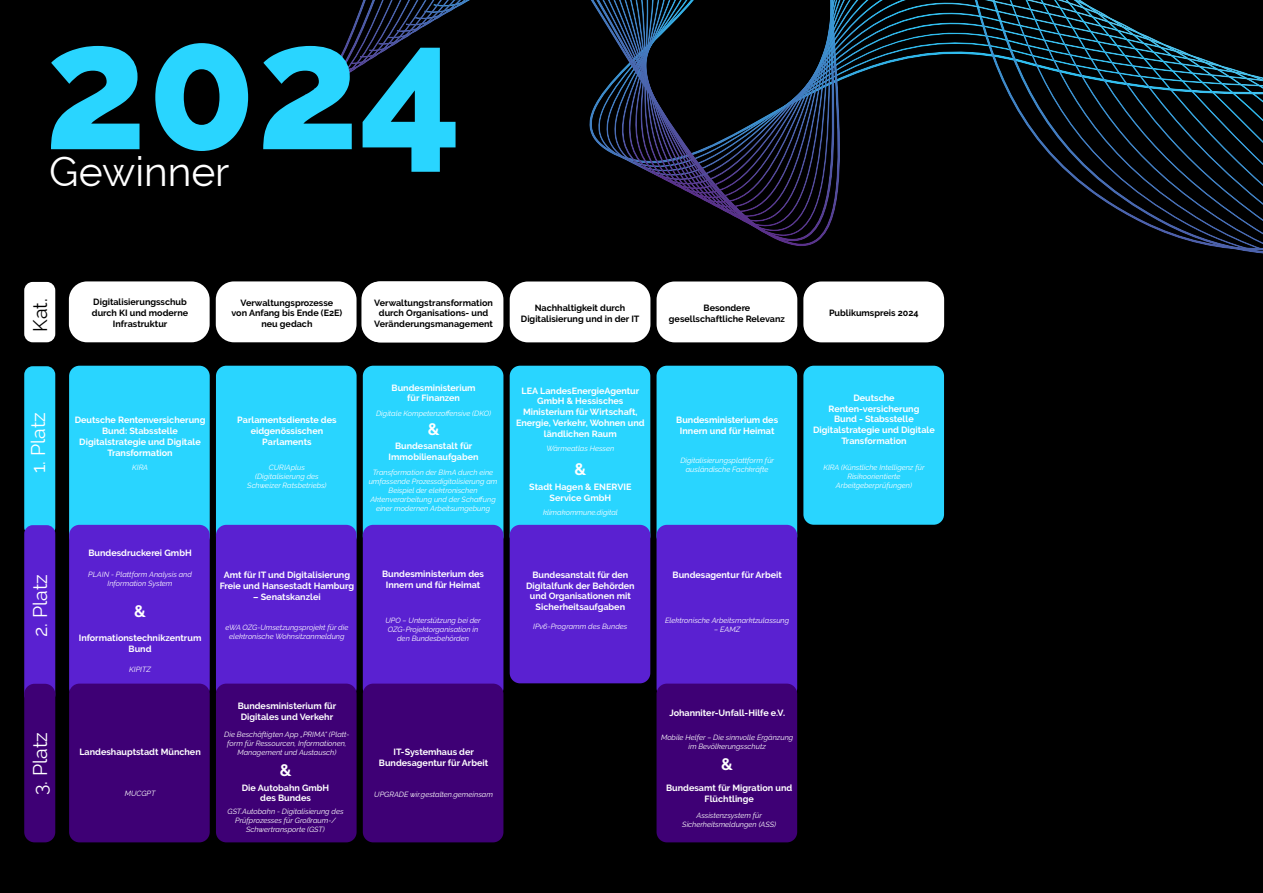
<style>
.page{position:relative;width:1263px;height:893px;background:#000}
.page>*{position:absolute;margin:0;border:0;box-sizing:border-box;transform-origin:0 0}
.t1{font:800 177.75px "Raleway";color:#29d5ff}
.t2{font:40.8px "Raleway";color:#fff}
.t3{font:19.5px "Raleway";color:#fff}
.t4{font:19.5px "Raleway";color:#000}
.t5{font:700 16.5px "Raleway";color:#fff}
.t6{font:700 9px/10.8px "Raleway";color:#fff;text-align:center}
.t7{font:700 9px/10.8px "Raleway";color:#000;text-align:center}
.t8{font:italic 7.5px/9px "Raleway";color:#fff;text-align:center}
</style>
<div class="page">
<div style="left:69px;top:281px;width:141px;height:61px;background:#fff;border-radius:18px"></div>
<div style="left:216px;top:281px;width:140px;height:61px;background:#fff;border-radius:18px"></div>
<div style="left:363px;top:281px;width:140px;height:61px;background:#fff;border-radius:18px"></div>
<div style="left:510px;top:281px;width:140px;height:61px;background:#fff;border-radius:18px"></div>
<div style="left:656px;top:281px;width:141px;height:61px;background:#fff;border-radius:18px"></div>
<div style="left:803px;top:281px;width:141px;height:61px;background:#fff;border-radius:18px"></div>
<div style="left:69px;top:366px;width:141px;height:180px;background:#29d5ff;border-radius:10px"></div>
<div style="left:69px;top:525px;width:141px;height:173px;background:#5a21d1;border-radius:10px"></div>
<div style="left:69px;top:684px;width:141px;height:158px;background:#3e0075;border-radius:10px"></div>
<div style="left:216px;top:366px;width:141px;height:180px;background:#29d5ff;border-radius:10px"></div>
<div style="left:216px;top:525px;width:141px;height:173px;background:#5a21d1;border-radius:10px"></div>
<div style="left:216px;top:684px;width:141px;height:158px;background:#3e0075;border-radius:10px"></div>
<div style="left:363px;top:366px;width:140px;height:180px;background:#29d5ff;border-radius:10px"></div>
<div style="left:363px;top:525px;width:140px;height:173px;background:#5a21d1;border-radius:10px"></div>
<div style="left:363px;top:684px;width:140px;height:158px;background:#3e0075;border-radius:10px"></div>
<div style="left:510px;top:366px;width:140px;height:180px;background:#29d5ff;border-radius:10px"></div>
<div style="left:510px;top:525px;width:140px;height:158px;background:#5a21d1;border-radius:10px"></div>
<div style="left:656px;top:366px;width:141px;height:180px;background:#29d5ff;border-radius:10px"></div>
<div style="left:656px;top:525px;width:141px;height:173px;background:#5a21d1;border-radius:10px"></div>
<div style="left:656px;top:684px;width:141px;height:158px;background:#3e0075;border-radius:10px"></div>
<div style="left:803px;top:366px;width:141px;height:159px;background:#29d5ff;border-radius:10px"></div>
<div style="left:24px;top:366px;width:31px;height:170px;background:#29d5ff;border-radius:9px"></div>
<div style="left:24px;top:282px;width:31px;height:60px;background:#fff;border-radius:9px"></div>
<div style="left:24px;top:525px;width:31px;height:178px;background:#5a21d1;border-radius:9px"></div>
<div style="left:24px;top:684px;width:31px;height:158px;background:#3e0075;border-radius:10px"></div>
<svg style="left:323px;top:0;width:940px;height:251px"></svg>
<svg style="left:387px;top:0;width:876px;height:214px"></svg>
<h1 class="t1" style="left:44px;top:19px;width:420px">2024</h1>
<h2 class="t2" style="left:49px;top:156px;width:182px">Gewinner</h2>
<h3 class="t4" style="left:33px;top:332px;width:35px;rotate:-90deg">Kat.</h3>
<h3 class="t3" style="left:31px;top:473px;width:62px;rotate:-90deg">1. Platz</h3>
<h3 class="t3" style="left:33px;top:637px;width:64px;rotate:-90deg">2. Platz</h3>
<h3 class="t3" style="left:33px;top:795px;width:64px;rotate:-90deg">3. Platz</h3>
<p class="t7" style="left:92px;top:297px;width:98px">Digitalisierungsschub durch KI und moderne<br>Infrastruktur</p>
<p class="t7" style="left:231px;top:297px;width:112px">Verwaltungsprozesse<br>von Anfang bis Ende (E2E) neu gedach</p>
<p class="t7" style="left:374px;top:297px;width:120px">Verwaltungstransformation durch Organisations- und<br>Veränderungsmanagement</p>
<p class="t7" style="left:521px;top:302px;width:120px">Nachhaltigkeit durch<br>Digitalisierung und in der IT</p>
<p class="t7" style="left:669px;top:302px;width:117px">Besondere gesellschaftliche Relevanz</p>
<p class="t7" style="left:829px;top:308px;width:91px">Publikumspreis 2024</p>
<p class="t6" style="left:75px;top:415px;width:132px">Deutsche Rentenversicherung<br>Bund: Stabsstelle<br>Digitalstrategie und Digitale<br>Transformation</p>
<p class="t8" style="left:132px;top:463px;width:17px">KIRA</p>
<p class="t6" style="left:88px;top:548px;width:105px">Bundesdruckerei GmbH</p>
<p class="t8" style="left:88px;top:570px;width:105px">PLAIN - Plattform Analysis and<br>Information System</p>
<h3 class="t5" style="left:134px;top:602px;width:13px">&amp;</h3>
<p class="t6" style="left:79px;top:632px;width:124px">Informationstechnikzentrum<br>Bund</p>
<p class="t8" style="left:129px;top:665px;width:23px">KIPITZ</p>
<p class="t6" style="left:79px;top:746px;width:123px">Landeshauptstadt München</p>
<p class="t8" style="left:125px;top:788px;width:32px">MUCGPT</p>
<p class="t6" style="left:237px;top:415px;width:101px">Parlamentsdienste des eidgenössischen<br>Parlaments</p>
<p class="t8" style="left:247px;top:463px;width:81px">CURIAplus (Digitalisierung des<br>Schweizer Ratsbetriebs)</p>
<p class="t6" style="left:392px;top:382px;width:86px">Bundesministerium für Finanzen</p>
<p class="t8" style="left:376px;top:409px;width:116px">Digitale Kompetenzoffensive (DKO)</p>
<h3 class="t5" style="left:428px;top:420px;width:13px">&amp;</h3>
<p class="t6" style="left:389px;top:441px;width:92px">Bundesanstalt für<br>Immobilienaufgaben</p>
<p class="t8" style="left:369px;top:468px;width:130px">Transformation der BImA durch eine umfassende Prozessdigitalisierung am Beispiel der elektronischen Aktenverarbeitung und der Schaffung einer modernen Arbeitsumgebung</p>
<p class="t6" style="left:220px;top:570px;width:136px">Amt für IT und Digitalisierung<br>Freie und Hansestadt Hamburg</p>
<p class="t6" style="left:253px;top:591px;width:69px">– Senatskanzlei</p>
<p class="t8" style="left:225px;top:622px;width:124px">eWA OZG-Umsetzungsprojekt für die elektronische Wohnsitzanmeldung</p>
<p class="t6" style="left:382px;top:569px;width:103px">Bundesministerium des<br>Innern und für Heimat</p>
<p class="t8" style="left:385px;top:615px;width:97px">UPO – Unterstützung bei der<br>OZG-Projektorganisation in den Bundesbehörden</p>
<p class="t6" style="left:238px;top:701px;width:100px">Bundesministerium für<br>Digitales und Verkehr</p>
<p class="t8" style="left:224px;top:730px;width:127px">Die Beschäftigten App „PRIMA“ (Platt&shy;form für Ressourcen, Informationen,<br>Management und Austausch)</p>
<h3 class="t5" style="left:280px;top:761px;width:13px">&amp;</h3>
<p class="t6" style="left:242px;top:782px;width:89px">Die Autobahn GmbH des Bundes</p>
<p class="t8" style="left:228px;top:807px;width:118px">GST.Autobahn - Digitalisierung des<br>Prüfprozesses für Großraum-/<br>Schwertransporte (GST)</p>
<p class="t6" style="left:379px;top:747px;width:111px">IT-Systemhaus der<br>Bundesagentur für Arbeit</p>
<p class="t8" style="left:374px;top:790px;width:120px">UPGRADE wir.gestalten.gemeinsam</p>
<p class="t6" style="left:516px;top:385px;width:130px">LEA LandesEnergieAgentur<br>GmbH &amp; Hessisches<br>Ministerium für Wirtschaft,<br>Energie, Verkehr, Wohnen und ländlichen Raum</p>
<p class="t8" style="left:546px;top:444px;width:69px">Wärmeatlas Hessen</p>
<h3 class="t5" style="left:574px;top:460px;width:13px">&amp;</h3>
<p class="t6" style="left:529px;top:482px;width:104px">Stadt Hagen &amp; ENERVIE<br>Service GmbH</p>
<p class="t8" style="left:543px;top:508px;width:76px">klimakommune.digital</p>
<p class="t6" style="left:676px;top:415px;width:103px">Bundesministerium des<br>Innern und für Heimat</p>
<p class="t8" style="left:680px;top:456px;width:95px">Digitalisierungsplattform für ausländische Fachkräfte</p>
<p class="t6" style="left:526px;top:569px;width:110px">Bundesanstalt für den<br>Digitalfunk der Behörden und Organisationen mit<br>Sicherheitsaufgaben</p>
<p class="t8" style="left:533px;top:622px;width:96px">IPv6-Programm des Bundes</p>
<p class="t6" style="left:672px;top:570px;width:111px">Bundesagentur für Arbeit</p>
<p class="t8" style="left:665px;top:616px;width:126px">Elektronische Arbeitsmarktzulassung</p>
<p class="t8" style="left:714px;top:625px;width:27px">– EAMZ</p>
<p class="t6" style="left:669px;top:708px;width:117px">Johanniter-Unfall-Hilfe e.V.</p>
<p class="t8" style="left:661px;top:733px;width:134px">Mobile Helfer – Die sinnvolle Ergänzung im Bevölkerungsschutz</p>
<h3 class="t5" style="left:721px;top:755px;width:13px">&amp;</h3>
<p class="t6" style="left:666px;top:782px;width:128px">Bundesamt für Migration und<br>Flüchtlinge</p>
<p class="t8" style="left:682px;top:811px;width:95px">Assistenzsystem für<br>Sicherheitsmeldungen (ASS)</p>
<p class="t6" style="left:813px;top:392px;width:123px">Deutsche<br>Renten-versicherung<br>Bund - Stabsstelle<br>Digitalstrategie und Digitale<br>Transformation</p>
<p class="t8" style="left:823px;top:463px;width:103px">KIRA (Künstliche Intelligenz für<br>Risikoorientierte<br>Arbeitgeberprüfungen)</p>
</div>
